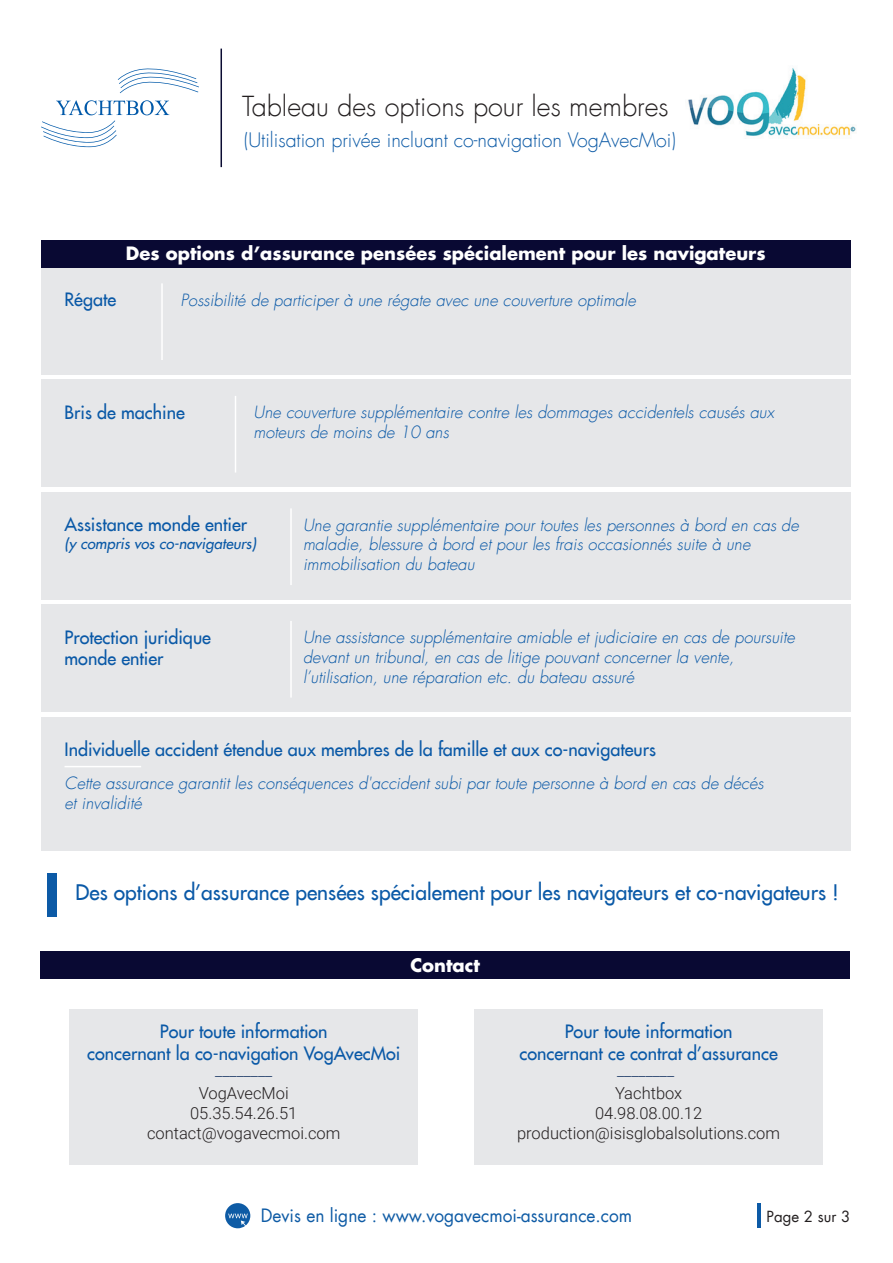
<style>
.page{position:relative;width:893px;height:1263px;background:#fff}
.page>*{position:absolute;margin:0;border:0;box-sizing:border-box;transform-origin:0 0}
.t1{font:300 27px "Futura LT";color:#231f20}
.t2{font:21px "Futura LT";color:#0a59a7}
.t3{font:300 19.5px "Futura LT";color:#0c5aa6}
.t4{font:18px/21.6px "Futura LT";color:#0a59a7;text-align:center}
.t5{font:700 18px "Futura LT";color:#fff}
.t6{font:18px "Futura LT";color:#0e5ba5;scale:.96 1}
.t7{font:italic 300 16.5px/19.8px "Futura LT";color:#0a59a7}
.t8{font:300 16.5px/19.8px "Roboto";color:#231f20;text-align:center}
.t9{font:300 16.5px "Roboto";color:#193765}
.t10{font:italic 15px "Futura LT";color:#0a59a7}
.t11{font:15px "Futura LT";color:#231f20}
</style>
<div class="page">
<div style="left:41px;top:267px;width:809px;height:107px;background:#e6e7e9"></div>
<div style="left:41px;top:240px;width:809px;height:27px;background:#090933"></div>
<div style="left:40px;top:951px;width:810px;height:27px;background:#090933"></div>
<div style="left:69px;top:1009px;width:349px;height:155px;background:#e6e7e9"></div>
<hr style="left:220px;top:49px;width:2px;height:118px;background:#0a0b32">
<svg style="left:118px;top:68px;width:81px;height:25px"></svg>
<svg style="left:41px;top:100px;width:128px;height:47px"></svg>
<img style="left:688px;top:68px;width:168px;height:68px">
<hr style="left:161px;top:283px;width:2px;height:77px;background:#fff">
<div style="left:41px;top:380px;width:809px;height:106px;background:#e6e7e9"></div>
<hr style="left:235px;top:396px;width:1px;height:76px;background:#fff">
<div style="left:41px;top:492px;width:809px;height:107px;background:#e6e7e9"></div>
<hr style="left:290px;top:508px;width:2px;height:77px;background:#fff">
<div style="left:41px;top:604px;width:809px;height:107px;background:#e6e7e9"></div>
<hr style="left:290px;top:621px;width:2px;height:77px;background:#fff">
<div style="left:41px;top:717px;width:809px;height:133px;background:#e6e7e9"></div>
<hr style="left:65px;top:766px;width:76px;height:1px;background:#fff">
<div style="left:47px;top:873px;width:10px;height:44px;background:#0c5aa6"></div>
<div style="left:474px;top:1009px;width:349px;height:155px;background:#e6e7e9"></div>
<hr style="left:758px;top:1204px;width:2px;height:24px;background:#0c5aa6">
<svg style="left:225px;top:1203px;width:25px;height:25px"></svg>
<h1 class="t1" style="left:242px;top:90px;width:428px">Tableau des options pour les membres</h1>
<p class="t3" style="left:244px;top:128px;width:434px">(Utilisation privée incluant co-navigation VogAvecMoi)</p>
<p class="t4" style="left:64px;top:289px;width:53px">Régate</p>
<p class="t5" style="left:126px;top:241px;width:641px">Des options d’assurance pensées spécialement pour les navigateurs</p>
<p class="t7" style="left:181px;top:290px;width:457px">Possibilité de participer à une régate avec une couverture optimale</p>
<p class="t4" style="left:64px;top:401px;width:122px">Bris de machine</p>
<p class="t7" style="left:254px;top:403px;width:522px">Une couverture supplémentaire contre les dommages accidentels causés aux moteurs de moins de 10 ans</p>
<p class="t4" style="left:64px;top:514px;width:184px">Assistance monde entier</p>
<p class="t10" style="left:64px;top:534px;width:193px">(y compris vos co-navigateurs)</p>
<p class="t7" style="left:303px;top:515px;width:497px">Une garantie supplémentaire pour toutes les personnes à bord en cas de maladie, blessure à bord et pour les frais occasionnés suite à une immobilisation du bateau</p>
<p class="t4" style="left:64px;top:626px;width:148px;text-align:left">Protection juridique monde entier</p>
<p class="t7" style="left:303px;top:628px;width:493px">Une assistance supplémentaire amiable et judiciaire en cas de poursuite devant un tribunal, en cas de litige pouvant concerner la vente, l’utilisation, une réparation etc. du bateau assuré</p>
<p class="t4" style="left:64px;top:739px;width:593px">Individuelle accident étendue aux membres de la famille et aux co-navigateurs</p>
<p class="t7" style="left:64px;top:774px;width:701px">Cette assurance garantit les conséquences d'accident subi par toute personne à bord en cas de décés et invalidité</p>
<p class="t2" style="left:76px;top:878px;width:765px">Des options d’assurance pensées spécialement pour les navigateurs et co-navigateurs !</p>
<p class="t5" style="left:410px;top:953px;width:71px">Contact</p>
<p class="t4" style="left:87px;top:1021px;width:315px">Pour toute information<br>concernant la co-navigation VogAvecMoi</p>
<p class="t8" style="left:147px;top:1083px;width:195px">VogAvecMoi<br>05.35.54.26.51 contact@vogavecmoi.com</p>
<p class="t9" style="left:215px;top:1058px;width:59px">________</p>
<p class="t4" style="left:519px;top:1021px;width:260px">Pour toute information<br>concernant ce contrat d’assurance</p>
<p class="t8" style="left:517px;top:1083px;width:265px">Yachtbox<br>04.98.08.00.12 production@isisglobalsolutions.com</p>
<p class="t9" style="left:617px;top:1058px;width:59px">________</p>
<p class="t6" style="left:261px;top:1203px;width:388px">Devis en ligne : www.vogavecmoi-assurance.com</p>
<p class="t11" style="left:766px;top:1206px;width:85px">Page 2 sur 3</p>
</div>
